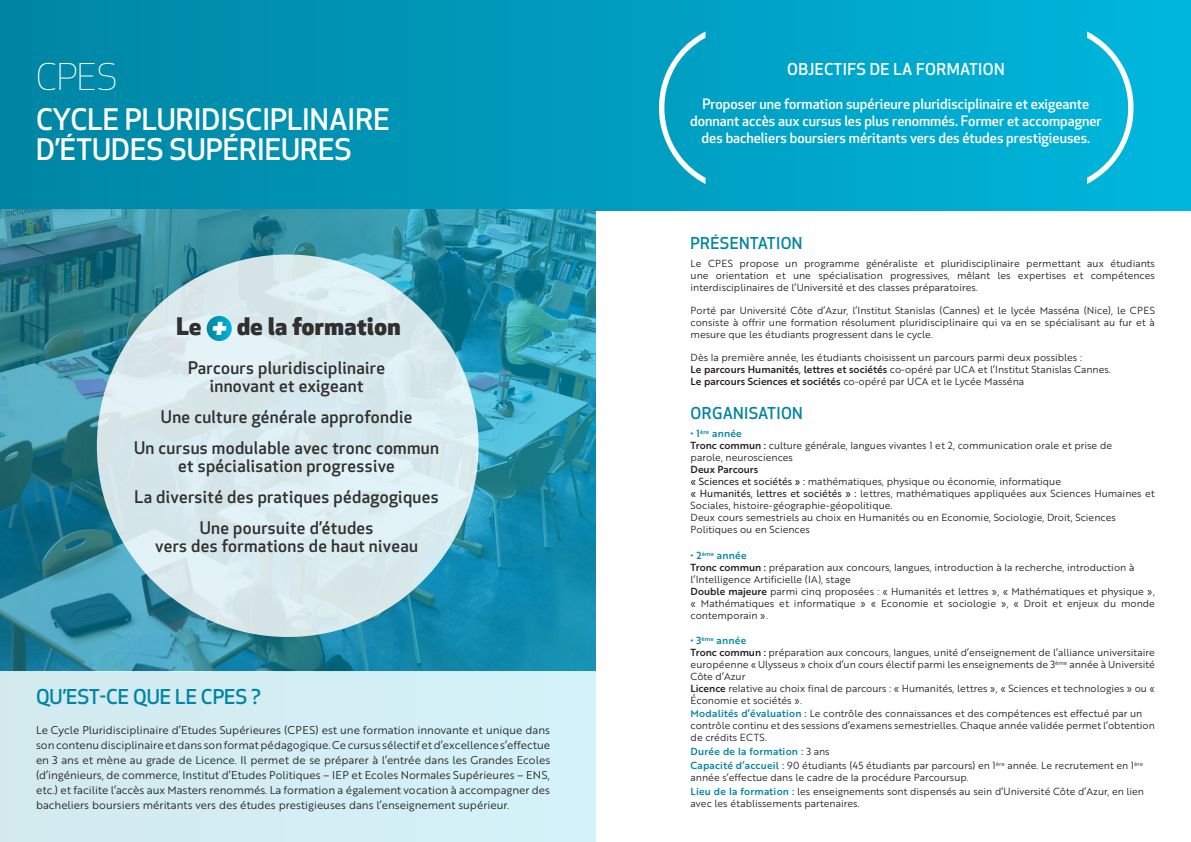
<style>
.page{position:relative;width:1191px;height:842px;background:#fff}
.page>*{position:absolute;margin:0;border:0;box-sizing:border-box;transform-origin:0 0}
.t1{font:300 36px "Apex New";color:#fff}
.t2{font:500 29px "Apex New";color:#fff}
.t3{font:italic 800 25.3px "Apex New";color:#fff}
.t4{font:800 23.6px "Apex New";letter-spacing:.02em;color:#312f30}
.t5{font:500 20px "Apex New";color:#0085a3}
.t6{font:500 17px "Apex New";letter-spacing:.02em;color:#312f30}
.t7{font:500 16px "Apex New";letter-spacing:.02em;color:#0085a3}
.t8{font:500 16px "Apex New";letter-spacing:.02em;color:#fff}
.t9{font:500 14px "Apex New";color:#fff}
.t10{font:11px/15px "Brother 1816 Book";color:#231f20;text-align:justify}
.t11{font:10px/12px "Brother 1816 Book";color:#231f20;text-align:justify}
.t12{font:10px "Brother 1816 Medium";letter-spacing:.02em;color:#0085a3}
.t13{font:10px "Brother 1816 Medium";color:#231f20}
.s1{font-family:"Brother 1816 Medium"}
.s2{font-family:"Brother 1816 Regular"}
.s3{font-family:"Brother 1816 Medium";color:#0085a3}
.s4{font-family:"Brother 1816 Book";color:#231f20}
</style>
<div class="page">
<div style="left:0;top:0;width:1191px;height:210px;background:linear-gradient(to right,#0084a2,#00b5dc)"></div>
<img style="left:0;top:210px;width:595px;height:461px">
<svg style="left:659px;top:31px;width:46px;height:153px;background:#22accb"></svg>
<svg style="left:1087px;top:31px;width:46px;height:153px;background:#22bdde"></svg>
<div style="left:97px;top:254px;width:381px;height:383px;background:#d9e9ed;border-radius:50%"></div>
<svg style="left:207px;top:316px;width:25px;height:25px"></svg>
<div style="left:0;top:671px;width:595px;height:171px;background:#d3eef4"></div>
<p class="t1" style="left:36px;top:55px;width:83px">CPES</p>
<p class="t2" style="left:36px;top:100px;width:355px">CYCLE PLURIDISCIPLINAIRE</p>
<p class="t2" style="left:36px;top:130px;width:317px">D’ÉTUDES SUPÉRIEURES</p>
<p class="t4" style="left:176px;top:309px;width:27px">Le</p>
<p class="t3" style="left:212px;top:310px;width:17px">+</p>
<p class="t4" style="left:237px;top:309px;width:165px">de la formation</p>
<p class="t6" style="left:188px;top:357px;width:199px">Parcours pluridisciplinaire</p>
<p class="t6" style="left:210px;top:375px;width:155px">innovant et exigeant</p>
<p class="t6" style="left:161px;top:406px;width:253px">Une culture générale approfondie</p>
<p class="t6" style="left:134px;top:437px;width:306px">Un cursus modulable avec tronc commun</p>
<p class="t6" style="left:178px;top:455px;width:218px">et spécialisation progressive</p>
<p class="t6" style="left:134px;top:486px;width:306px">La diversité des pratiques pédagogiques</p>
<p class="t6" style="left:200px;top:517px;width:175px">Une poursuite d’études</p>
<p class="t6" style="left:155px;top:535px;width:264px">vers des formations de haut niveau</p>
<p class="t5" style="left:36px;top:684px;width:226px">QU’EST-CE QUE LE CPES ?</p>
<p class="t10" style="left:36px;top:722px;width:515px">Le Cycle Pluridisciplinaire d’Etudes Supérieures (CPES) est une formation innovante et unique dans son contenu disciplinaire et dans son format pédagogique. Ce cursus sélectif et d’excellence s’effectue en 3 ans et mène au grade de Licence. Il permet de se préparer à l’entrée dans les Grandes Ecoles (d’ingénieurs, de commerce, Institut d’Etudes Politiques – IEP et Ecoles Normales Supérieures – ENS, etc.) et facilite l’accès aux Masters renommés. La formation a également vocation à accompagner des bacheliers boursiers méritants vers des études prestigieuses dans l’enseignement supérieur.</p>
<p class="t8" style="left:787px;top:59px;width:219px">OBJECTIFS DE LA FORMATION</p>
<p class="t9" style="left:702px;top:94px;width:388px">Proposer une formation supérieure pluridisciplinaire et exigeante</p>
<p class="t9" style="left:690px;top:111px;width:413px">donnant accès aux cursus les plus renommés. Former et accompagner</p>
<p class="t9" style="left:701px;top:128px;width:390px">des bacheliers boursiers méritants vers des études prestigieuses.</p>
<p class="t7" style="left:690px;top:232px;width:113px">PRÉSENTATION</p>
<p class="t11" style="left:690px;top:257px;width:466px">Le CPES propose un programme généraliste et pluridisciplinaire permettant aux étudiants une orientation et une spécialisation progressives, mêlant les expertises et compétences interdisciplinaires de l’Université et des classes préparatoires.</p>
<p class="t11" style="left:690px;top:304px;width:466px">Porté par Université Côte d’Azur, l’Institut Stanislas (Cannes) et le lycée Masséna (Nice), le CPES consiste à offrir une formation résolument pluridisciplinaire qui va en se spécialisant au fur et à mesure que les étudiants progressent dans le cycle.</p>
<p class="t11" style="left:690px;top:351px;width:393px">Dès la première année, les étudiants choisissent un parcours parmi deux possibles :</p>
<p class="t11" style="left:690px;top:363px;width:422px"><span class="s1">Le parcours Humanités, lettres et sociétés</span> co-opéré par UCA et l’Institut Stanislas Cannes.</p>
<p class="t11" style="left:690px;top:375px;width:335px"><span class="s1">Le parcours Sciences et sociétés</span> co-opéré par UCA et le Lycée Masséna</p>
<p class="t7" style="left:690px;top:402px;width:114px">ORGANISATION</p>
<p class="t12" style="left:690px;top:426px;width:53px">• 1<sup>ère</sup> année</p>
<p class="t11" style="left:690px;top:439px;width:423px"><span class="s1">Tronc commun :</span> culture générale, langues vivantes 1 et 2, communication orale et prise de</p>
<p class="t11" style="left:690px;top:451px;width:104px">parole, neurosciences</p>
<p class="t13" style="left:690px;top:462px;width:69px">Deux Parcours</p>
<p class="t11" style="left:690px;top:475px;width:372px"><span class="s2">« Sciences et sociétés » :</span> mathématiques, physique ou économie, informatique</p>
<p class="t11" style="left:690px;top:487px;width:466px"><span class="s2">« Humanités, lettres et sociétés » :</span> lettres, mathématiques appliquées aux Sciences Humaines et<br>Sociales, histoire-géographie-géopolitique.</p>
<p class="t11" style="left:690px;top:511px;width:427px">Deux cours semestriels au choix en Humanités ou en Economie, Sociologie, Droit, Sciences</p>
<p class="t11" style="left:690px;top:523px;width:121px">Politiques ou en Sciences</p>
<p class="t12" style="left:690px;top:548px;width:57px">• 2<sup>ème</sup> année</p>
<p class="t11" style="left:690px;top:561px;width:445px"><span class="s1">Tronc commun :</span> préparation aux concours, langues, introduction à la recherche, introduction à</p>
<p class="t11" style="left:690px;top:573px;width:162px">l’Intelligence Artificielle (IA), stage</p>
<p class="t11" style="left:690px;top:585px;width:466px"><span class="s1">Double majeure</span> parmi cinq proposées : « Humanités et lettres », « Mathématiques et physique », « Mathématiques et informatique » « Economie et sociologie », « Droit et enjeux du monde contemporain ».</p>
<p class="t12" style="left:690px;top:633px;width:57px">• 3<sup>ème</sup> année</p>
<p class="t11" style="left:690px;top:646px;width:466px"><span class="s1">Tronc commun :</span> préparation aux concours, langues, unité d’enseignement de l’alliance universitaire européenne « Ulysseus » choix d’un cours électif parmi les enseignements de 3<sup>ème</sup> année à Université Côte d’Azur</p>
<p class="t11" style="left:690px;top:682px;width:466px"><span class="s1">Licence</span> relative au choix final de parcours : « Humanités, lettres », « Sciences et technologies » ou «<br>Économie et sociétés ».</p>
<p class="t11" style="left:690px;top:707px;width:453px"><span class="s3">Modalités d’évaluation :</span> Le contrôle des connaissances et des compétences est effectué par un</p>
<p class="t11" style="left:690px;top:719px;width:466px">contrôle continu et des sessions d’examens semestrielles. Chaque année validée permet l’obtention</p>
<p class="t11" style="left:690px;top:731px;width:78px">de crédits ECTS.</p>
<p class="t12" style="left:690px;top:744px;width:141px">Durée de la formation : <span class="s4">3 ans</span></p>
<p class="t11" style="left:690px;top:759px;width:454px"><span class="s3">Capacité d’accueil :</span> 90 étudiants (45 étudiants par parcours) en 1<sup>ère</sup> année. Le recrutement en 1<sup>ère</sup></p>
<p class="t11" style="left:690px;top:771px;width:280px">année s’effectue dans le cadre de la procédure Parcoursup.</p>
<p class="t11" style="left:690px;top:785px;width:455px"><span class="s3">Lieu de la formation :</span> les enseignements sont dispensés au sein d’Université Côte d’Azur, en lien</p>
<p class="t11" style="left:690px;top:797px;width:170px">avec les établissements partenaires.</p>
</div>
